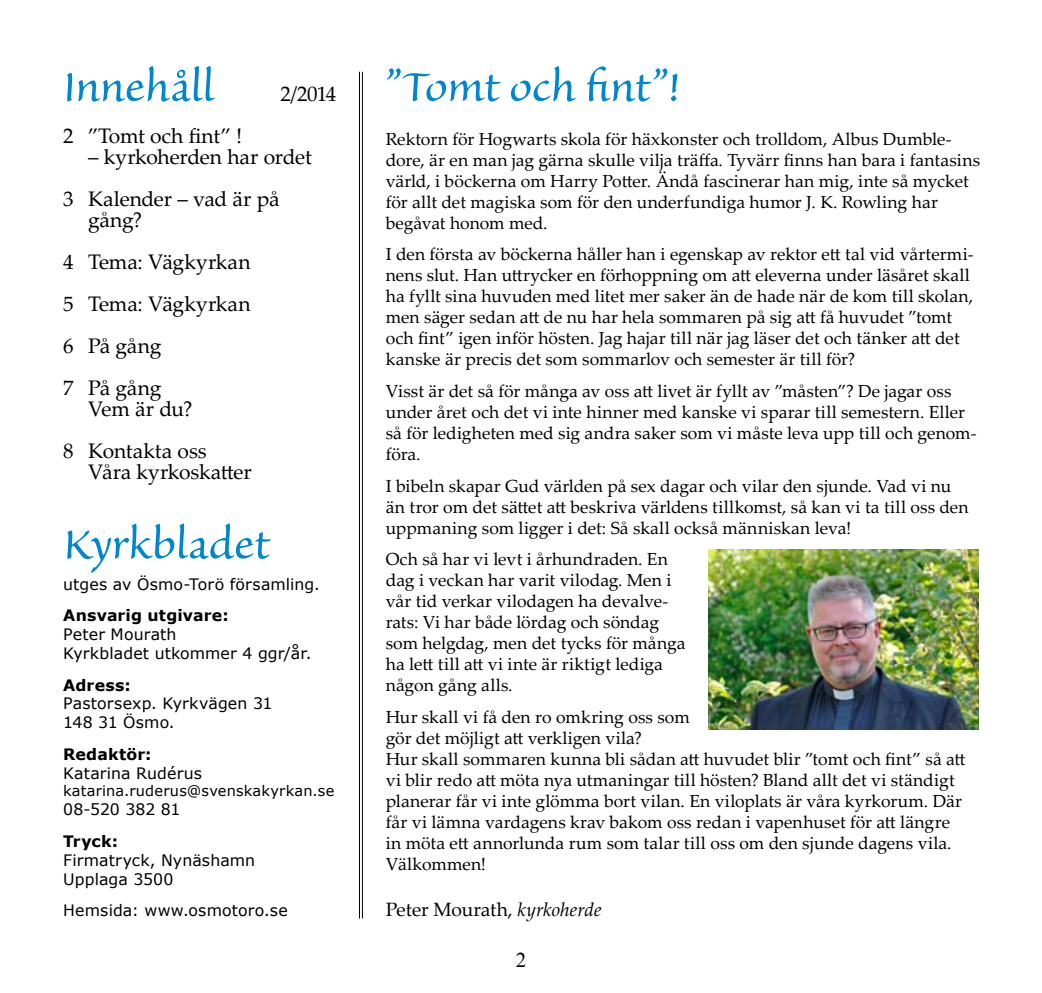
<style>
.page{position:relative;width:1042px;height:993px;background:#fff}
.page>*{position:absolute;margin:0;border:0;box-sizing:border-box;transform-origin:0 0}
.t1{font:52.5px "Sanvito Pro";letter-spacing:-.005em;color:#0086cd}
.t2{font:21px/42px "Palatino Linotype";letter-spacing:-.01em;color:#000}
.t3{font:21px "Times New Roman";color:#000}
.t4{font:19.25px "Palatino Linotype";letter-spacing:-.005em;color:#000}
.t5{font:17.5px/21px "Palatino Linotype";color:#000}
.t6{font:15.75px/18.9px "Verdana";letter-spacing:.005em;color:#000}
.t7{font:700 15.75px "Verdana";letter-spacing:.01em;color:#000}
.t8{font:14.53px "Verdana";letter-spacing:.01em;color:#000}
.s1{font-style:italic}
</style>
<div class="page">
<hr style="left:362px;top:72px;width:1px;height:846px;background:#000">
<hr style="left:359px;top:72px;width:1px;height:846px;background:#000">
<img style="left:708px;top:549px;width:270px;height:180px">
<h1 class="t1" style="left:63px;top:58px;width:152px">Innehåll</h1>
<p class="t2" style="left:280px;top:72px;width:57px">2/2014</p>
<p class="t2" style="left:63px;top:114px;width:181px">2 ”Tomt och fint” !</p>
<p class="t2" style="left:63px;top:135px;width:250px;text-indent:25px">– kyrkoherden har ordet<br>3 Kalender – vad är på</p>
<p class="t2" style="left:63px;top:198px;width:189px;text-indent:25px">gång?<br>4 Tema: Vägkyrkan<br>5 Tema: Vägkyrkan<br>6 På gång<br>7 På gång</p>
<p class="t2" style="left:63px;top:387px;width:145px;text-align:center">Vem är du?<br>8 Kontakta oss</p>
<p class="t2" style="left:88px;top:450px;width:165px">Våra kyrkoskatter</p>
<h1 class="t1" style="left:63px;top:515px;width:208px">Kyrkbladet</h1>
<p class="t6" style="left:63px;top:574px;width:258px">utges av Ösmo-Torö församling.</p>
<p class="t7" style="left:63px;top:604px;width:167px">Ansvarig utgivare:</p>
<p class="t6" style="left:63px;top:624px;width:250px">Peter Mourath<br>Kyrkbladet utkommer 4 ggr/år.</p>
<p class="t7" style="left:63px;top:673px;width:69px">Adress:</p>
<p class="t6" style="left:63px;top:693px;width:211px">Pastorsexp. Kyrkvägen 31<br>148 31 Ösmo.</p>
<p class="t7" style="left:63px;top:742px;width:90px">Redaktör:</p>
<p class="t6" style="left:63px;top:763px;width:140px">Katarina Rudérus</p>
<p class="t8" style="left:63px;top:780px;width:273px">katarina.ruderus@svenskakyrkan.se</p>
<p class="t6" style="left:63px;top:799px;width:119px">08-520 382 81</p>
<p class="t7" style="left:63px;top:829px;width:56px">Tryck:</p>
<p class="t6" style="left:63px;top:850px;width:193px">Firmatryck, Nynäshamn<br>Upplaga 3500</p>
<p class="t6" style="left:63px;top:900px;width:226px">Hemsida: www.osmotoro.se</p>
<h1 class="t1" style="left:386px;top:58px;width:295px">”Tomt och fint”!</h1>
<p class="t5" style="left:386px;top:127px;width:596px">Rektorn för Hogwarts skola för häxkonster och trolldom, Albus Dumble&shy;dore, är en man jag gärna skulle vilja träffa. Tyvärr finns han bara i fantasins värld, i böckerna om Harry Potter. Ändå fascinerar han mig, inte så mycket för allt det magiska som för den underfundiga humor J. K. Rowling har begåvat honom med.</p>
<p class="t5" style="left:386px;top:243px;width:589px">I den första av böckerna håller han i egenskap av rektor ett tal vid vårtermi&shy;nens slut. Han uttrycker en förhoppning om att eleverna under läsåret skall ha fyllt sina huvuden med litet mer saker än de hade när de kom till skolan, men säger sedan att de nu har hela sommaren på sig att få huvudet ”tomt och fint” igen inför hösten. Jag hajar till när jag läser det och tänker att det kanske är precis det som sommarlov och semester är till för?</p>
<p class="t5" style="left:386px;top:379px;width:592px">Visst är det så för många av oss att livet är fyllt av ”måsten”? De jagar oss under året och det vi inte hinner med kanske vi sparar till semestern. Eller så för ledigheten med sig andra saker som vi måste leva upp till och genom&shy;föra.</p>
<p class="t5" style="left:386px;top:474px;width:584px">I bibeln skapar Gud världen på sex dagar och vilar den sjunde. Vad vi nu än tror om det sättet att beskriva världens tillkomst, så kan vi ta till oss den uppmaning som ligger i det: Så skall också människan leva!</p>
<p class="t5" style="left:386px;top:547px;width:301px">Och så har vi levt i århundraden. En dag i veckan har varit vilodag. Men i vår tid verkar vilodagen ha devalve&shy;rats: Vi har både lördag och söndag som helgdag, men det tycks för många ha lett till att vi inte är riktigt lediga någon gång alls.</p>
<p class="t5" style="left:386px;top:705px;width:581px">Hur skall vi få den ro omkring oss som<br>gör det möjligt att verkligen vila?<br>Hur skall sommaren kunna bli sådan att huvudet blir ”tomt och fint” så att vi blir redo att möta nya utmaningar till hösten? Bland allt det vi ständigt planerar får vi inte glömma bort vilan. En viloplats är våra kyrkorum. Där får vi lämna vardagens krav bakom oss redan i vapenhuset för att längre in möta ett annorlunda rum som talar till oss om den sjunde dagens vila.<br>Välkommen!</p>
<p class="t4" style="left:386px;top:895px;width:217px">Peter Mourath, <span class="s1">kyrkoherde</span></p>
<p class="t3" style="left:516px;top:945px;width:12px">2</p>
</div>
